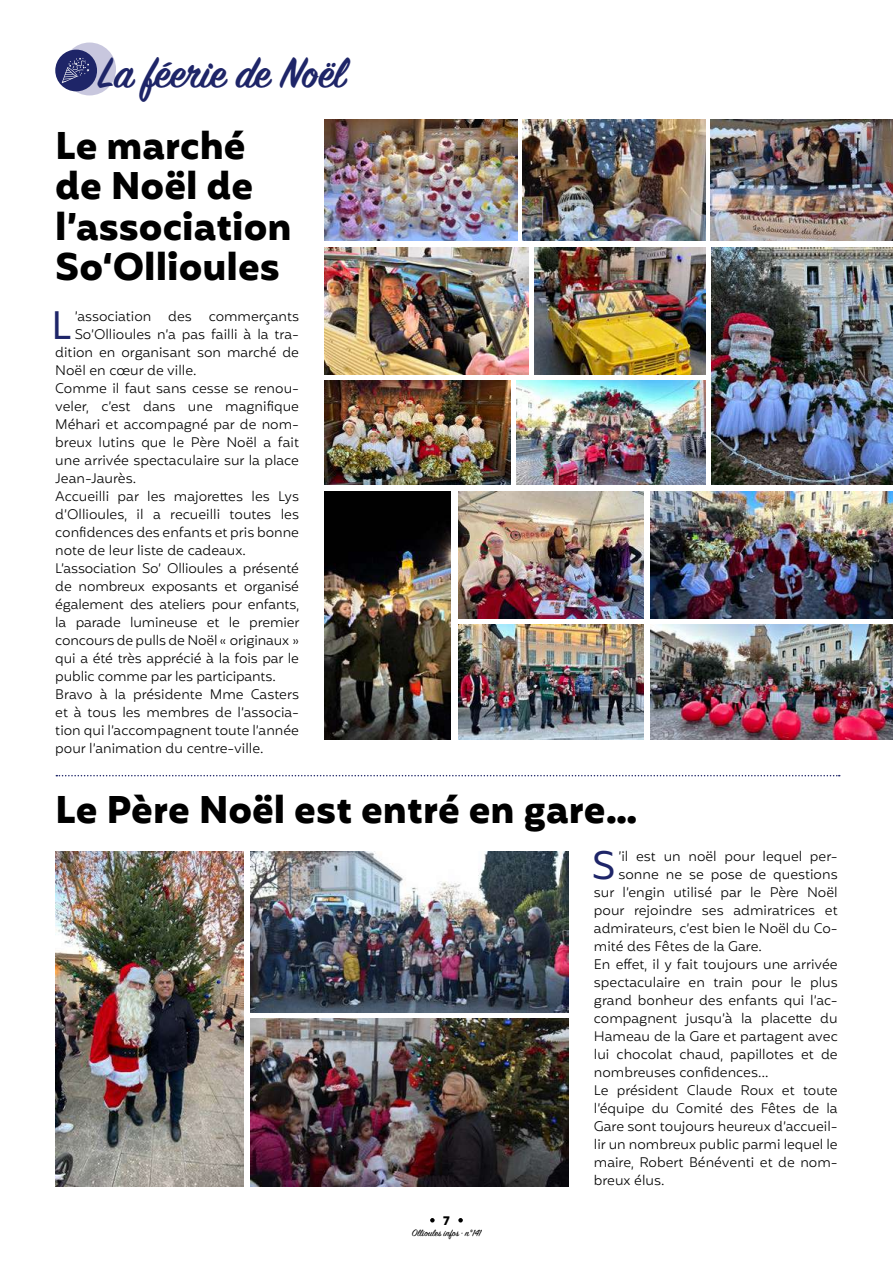
<style>
.page{position:relative;width:893px;height:1263px;background:#fff}
.page>*{position:absolute;margin:0;border:0;box-sizing:border-box;transform-origin:0 0}
.t1{font:600 47.7px "Sign Painter House Script";letter-spacing:-.005em;color:#1e2568}
.t2{font:38.55px "Mohr";color:#1e2568}
.t3{font:700 37.5px/40.5px "Mohr";color:#000}
.t4{font:300 13.5px "Mohr";color:#000}
.t5{font:700 12px "Mohr";color:#000}
.t6{font:10.5px "Sign Painter House Script";color:#000}
</style>
<div class="page">
<div style="left:63px;top:43px;width:53px;height:52px;background:#c8c7de;border-radius:50%"></div>
<div style="left:55px;top:50px;width:42px;height:41px;background:#1e2568;border-radius:50%"></div>
<svg style="left:62px;top:58px;width:27px;height:25px"></svg>
<img style="left:55px;top:851px;width:189px;height:335px">
<img style="left:250px;top:851px;width:318px;height:161px">
<img style="left:250px;top:1019px;width:318px;height:167px">
<img style="left:325px;top:119px;width:192px;height:122px">
<img style="left:522px;top:119px;width:183px;height:122px">
<img style="left:710px;top:119px;width:183px;height:122px">
<img style="left:325px;top:247px;width:203px;height:127px">
<img style="left:535px;top:247px;width:170px;height:127px">
<img style="left:650px;top:491px;width:243px;height:127px">
<img style="left:325px;top:380px;width:185px;height:105px">
<img style="left:458px;top:491px;width:186px;height:127px">
<img style="left:517px;top:380px;width:188px;height:105px">
<img style="left:712px;top:247px;width:181px;height:238px">
<img style="left:458px;top:624px;width:186px;height:115px">
<img style="left:650px;top:624px;width:243px;height:115px">
<img style="left:325px;top:491px;width:126px;height:248px">
<svg style="left:56px;top:775px;width:784px;height:1px"></svg>
<svg style="left:458px;top:1218px;width:5px;height:4px"></svg>
<svg style="left:430px;top:1218px;width:5px;height:4px"></svg>
<h1 class="t1" style="left:98px;top:44px;width:248px">La féerie de Noël</h1>
<h3 class="t3" style="left:55px;top:125px;width:238px">Le marché de Noël de l’association<br>So‘Ollioules</h3>
<h2 class="t2" style="left:51px;top:303px;width:22px">L</h2>
<p class="t4" style="left:75px;top:307px;width:226px">’association des commerçants</p>
<p class="t4" style="left:75px;top:325px;width:226px">So’Ollioules n’a pas failli à la tra-</p>
<p class="t4" style="left:55px;top:343px;width:245px">dition en organisant son marché de</p>
<p class="t4" style="left:55px;top:361px;width:143px">Noël en cœur de ville.</p>
<p class="t4" style="left:55px;top:379px;width:245px">Comme il faut sans cesse se renou-</p>
<p class="t4" style="left:55px;top:397px;width:245px">veler, c’est dans une magnifique</p>
<p class="t4" style="left:55px;top:415px;width:245px">Méhari et accompagné par de nom-</p>
<p class="t4" style="left:55px;top:433px;width:245px">breux lutins que le Père Noël a fait</p>
<p class="t4" style="left:55px;top:451px;width:245px">une arrivée spectaculaire sur la place</p>
<p class="t4" style="left:55px;top:469px;width:82px">Jean-Jaurès.</p>
<p class="t4" style="left:55px;top:487px;width:245px">Accueilli par les majorettes les Lys</p>
<p class="t4" style="left:55px;top:505px;width:245px">d’Ollioules, il a recueilli toutes les</p>
<p class="t4" style="left:55px;top:523px;width:245px">confidences des enfants et pris bonne</p>
<p class="t4" style="left:55px;top:541px;width:192px">note de leur liste de cadeaux.</p>
<p class="t4" style="left:55px;top:559px;width:245px">L’association So’ Ollioules a présenté</p>
<p class="t4" style="left:55px;top:577px;width:245px">de nombreux exposants et organisé</p>
<p class="t4" style="left:55px;top:595px;width:245px">également des ateliers pour enfants,</p>
<p class="t4" style="left:55px;top:613px;width:246px">la parade lumineuse et le premier</p>
<p class="t4" style="left:55px;top:631px;width:245px">concours de pulls de Noël « originaux »</p>
<p class="t4" style="left:55px;top:649px;width:245px">qui a été très apprécié à la fois par le</p>
<p class="t4" style="left:55px;top:667px;width:222px">public comme par les participants.</p>
<p class="t4" style="left:55px;top:685px;width:245px">Bravo à la présidente Mme Casters</p>
<p class="t4" style="left:55px;top:703px;width:245px">et à tous les membres de l’associa-</p>
<p class="t4" style="left:55px;top:721px;width:245px">tion qui l’accompagnent toute l’année</p>
<p class="t4" style="left:55px;top:739px;width:210px">pour l’animation du centre-ville.</p>
<h3 class="t3" style="left:55px;top:790px;width:584px">Le Père Noël est entré en gare…</h3>
<h2 class="t2" style="left:592px;top:843px;width:25px">S</h2>
<p class="t4" style="left:618px;top:847px;width:221px">’il est un noël pour lequel per-</p>
<p class="t4" style="left:618px;top:865px;width:221px">sonne ne se pose de questions</p>
<p class="t4" style="left:594px;top:883px;width:245px">sur l’engin utilisé par le Père Noël</p>
<p class="t4" style="left:594px;top:901px;width:245px">pour rejoindre ses admiratrices et</p>
<p class="t4" style="left:594px;top:919px;width:245px">admirateurs, c’est bien le Noël du Co-</p>
<p class="t4" style="left:594px;top:937px;width:170px">mité des Fêtes de la Gare.</p>
<p class="t4" style="left:594px;top:955px;width:245px">En effet, il y fait toujours une arrivée</p>
<p class="t4" style="left:594px;top:973px;width:245px">spectaculaire en train pour le plus</p>
<p class="t4" style="left:594px;top:991px;width:245px">grand bonheur des enfants qui l’ac-</p>
<p class="t4" style="left:594px;top:1009px;width:245px">compagnent jusqu’à la placette du</p>
<p class="t4" style="left:594px;top:1027px;width:245px">Hameau de la Gare et partagent avec</p>
<p class="t4" style="left:594px;top:1045px;width:245px">lui chocolat chaud, papillotes et de</p>
<p class="t4" style="left:594px;top:1063px;width:176px">nombreuses confidences…</p>
<p class="t4" style="left:594px;top:1081px;width:245px">Le président Claude Roux et toute</p>
<p class="t4" style="left:594px;top:1099px;width:245px">l’équipe du Comité des Fêtes de la</p>
<p class="t4" style="left:594px;top:1117px;width:245px">Gare sont toujours heureux d’accueil-</p>
<p class="t4" style="left:594px;top:1135px;width:245px">lir un nombreux public parmi lequel le</p>
<p class="t4" style="left:594px;top:1153px;width:245px">maire, Robert Bénéventi et de nom-</p>
<p class="t4" style="left:594px;top:1171px;width:72px">breux élus.</p>
<p class="t5" style="left:443px;top:1214px;width:8px">7</p>
<p class="t6" style="left:412px;top:1227px;width:71px">Ollioules infos • n°141</p>
</div>
